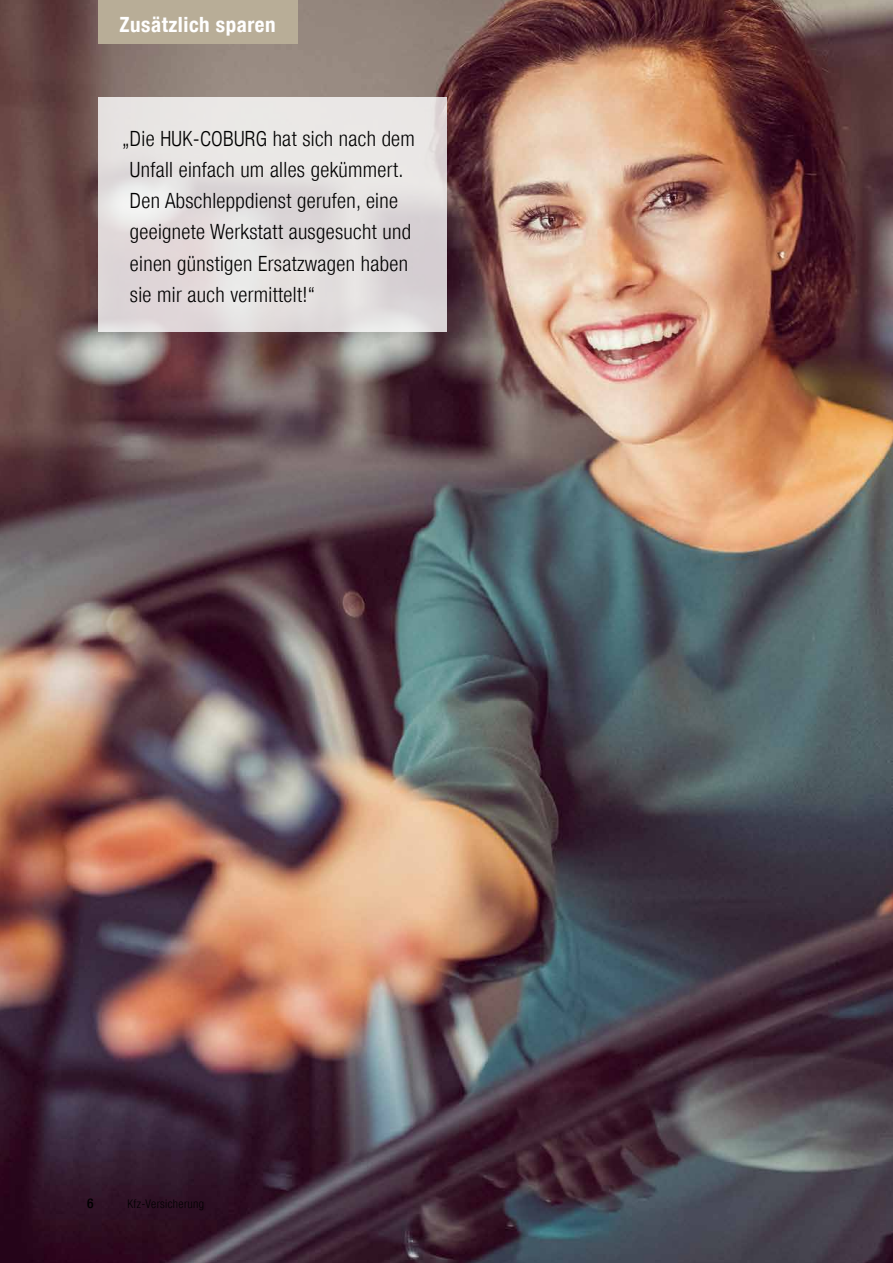
<style>
.page{position:relative;width:893px;height:1263px;background:#fff}
.page>*{position:absolute;margin:0;border:0;box-sizing:border-box;transform-origin:0 0}
.t1{font:21px/31.2px "Helvetica Neuefor HUK 47 Lt Cn";letter-spacing:.015em;color:#000}
.t2{font:21px "Helvetica Neuefor HUK 77 Bd Cn";letter-spacing:.025em;color:#fff}
.t3{font:13.5px "Helvetica Neuefor HUK 67 Md Cn";color:#000}
.t4{font:12px "Helvetica Neuefor HUK 47 Lt Cn";letter-spacing:.025em;color:#000}
</style>
<div class="page">
<img style="left:0;top:0;width:893px;height:1263px">
<svg style="left:98px;top:98px;width:348px;height:234px;background:#e3dfdf"></svg>
<div style="left:98px;top:0;width:200px;height:44px;background:#b8ad97"></div>
<p class="t2" style="left:120px;top:12px;width:158px">Zusätzlich sparen</p>
<p class="t1" style="left:130px;top:123px;width:287px;text-indent:-8px">„Die HUK-COBURG hat sich nach dem Unfall einfach um alles gekümmert.<br>Den Abschleppdienst gerufen, eine geeignete Werkstatt ausgesucht und einen günstigen Ersatzwagen haben sie mir auch vermittelt!“</p>
<p class="t3" style="left:87px;top:1195px;width:8px">6</p>
<p class="t4" style="left:128px;top:1197px;width:78px">Kfz-Versicherung</p>
</div>
